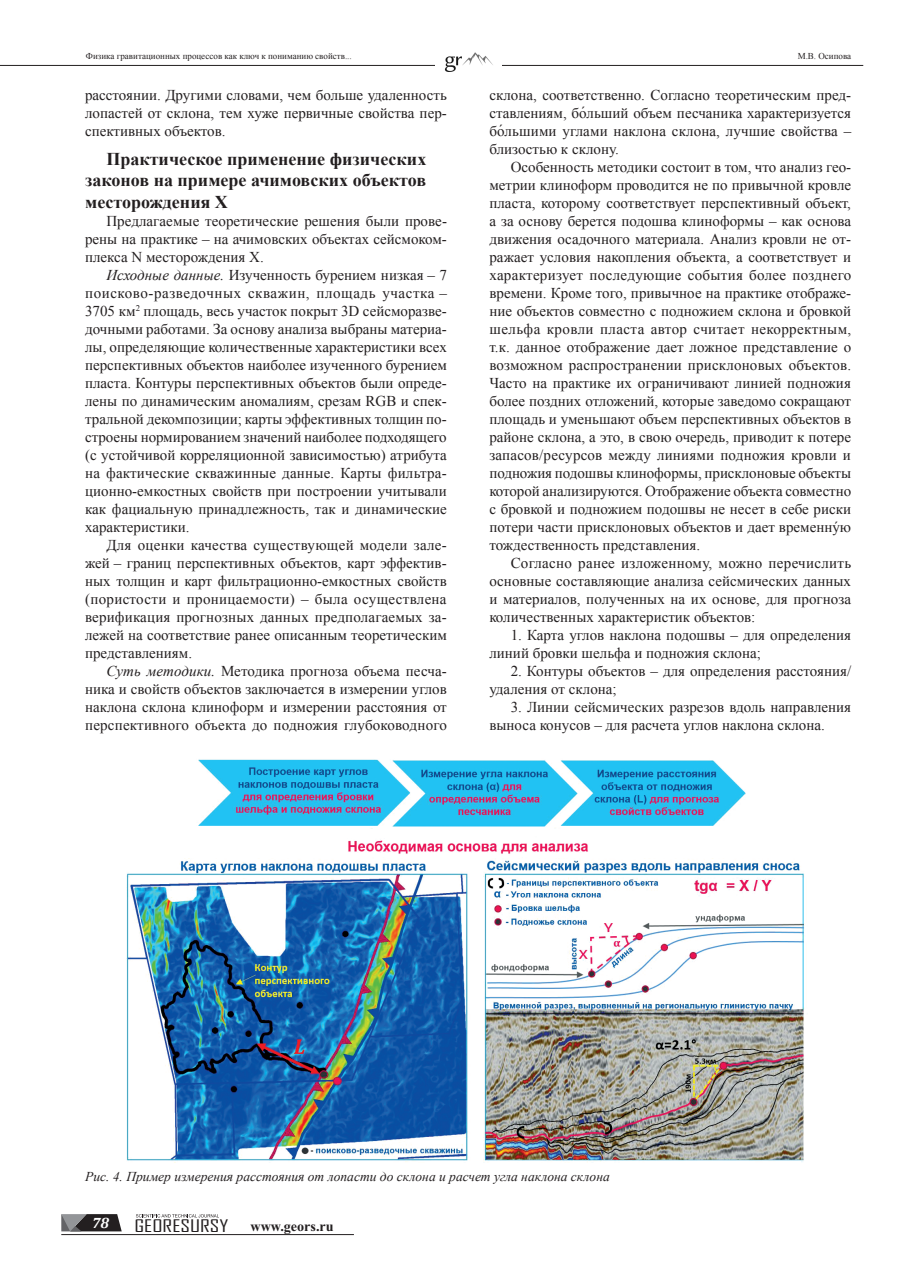
<style>
.page{position:relative;width:915px;height:1276px;background:#fff}
.page>*{position:absolute;margin:0;border:0;box-sizing:border-box;transform-origin:0 0}
.t1{font:700 18px/21.6px "Times New Roman";color:#231f20;text-align:justify}
.t2{font:16.65px "Agency FB Cyrillic";color:#231f20;scale:1.37 1}
.t3{font:15px/18px "Times New Roman";color:#231f20;text-align:justify}
.t4{font:italic 700 15px "Cambria";color:#fff}
.t5{font:700 14.1px "Times New Roman";color:#231f20}
.t6{font:italic 13.5px "Times New Roman";color:#231f20}
.t7{font:9px "Times New Roman";color:#231f20}
.s1{font-style:italic}
</style>
<div class="page">
<hr style="left:61px;top:1234px;width:293px;height:1px;background:#231f20">
<svg style="left:136px;top:1214px;width:82px;height:3px"></svg>
<svg style="left:61px;top:1214px;width:61px;height:17px"></svg>
<hr style="left:0;top:65px;width:863px;height:1px;background:#231f20">
<img style="left:435px;top:52px;width:66px;height:20px">
<img style="left:126px;top:759px;width:678px;height:403px">
<p class="t7" style="left:86px;top:50px;width:267px">Физика гравитационных процессов как ключ к пониманию свойств...</p>
<p class="t7" style="left:797px;top:50px;width:55px">М.В. Осипова</p>
<p class="t3" style="left:85px;top:85px;width:363px">расстоянии. Другими словами, чем больше удаленность лопастей от склона, тем хуже первичные свойства пер&shy;спективных объектов.</p>
<p class="t1" style="left:85px;top:147px;width:342px;text-indent:21px">Практическое применение физических законов на примере ачимовских объектов месторождения Х</p>
<p class="t3" style="left:85px;top:211px;width:363px;text-indent:21px">Предлагаемые теоретические решения были прове&shy;рены на практике – на ачимовских объектах сейсмоком&shy;плекса N месторождения X.</p>
<p class="t3" style="left:85px;top:265px;width:363px;text-indent:21px"><span class="s1">Исходные данные.</span> Изученность бурением низкая – 7 поисково-разведочных скважин, площадь участка – 3705 км<sup>2</sup> площадь, весь участок покрыт 3D сейсморазве&shy;дочными работами. За основу анализа выбраны материа&shy;лы, определяющие количественные характеристики всех перспективных объектов наиболее изученного бурением пласта. Контуры перспективных объектов были опреде&shy;лены по динамическим аномалиям, срезам RGB и спек&shy;тральной декомпозиции; карты эффективных толщин по&shy;строены нормированием значений наиболее подходящего (с устойчивой корреляционной зависимостью) атрибута на фактические скважинные данные. Карты фильтра&shy;ционно-емкостных свойств при построении учитывали как фациальную принадлежность, так и динамические характеристики.</p>
<p class="t3" style="left:85px;top:535px;width:363px;text-indent:21px">Для оценки качества существующей модели зале&shy;жей – границ перспективных объектов, карт эффектив&shy;ных толщин и карт фильтрационно-емкостных свойств (пористости и проницаемости) – была осуществлена верификация прогнозных данных предполагаемых за&shy;лежей на соответствие ранее описанным теоретическим представлениям.</p>
<p class="t3" style="left:85px;top:661px;width:363px;text-indent:21px"><span class="s1">Суть методики.</span> Методика прогноза объема песча&shy;ника и свойств объектов заключается в измерении углов наклона склона клиноформ и измерении расстояния от перспективного объекта до подножия глубоководного</p>
<p class="t3" style="left:489px;top:85px;width:363px">склона, соответственно. Согласно теоретическим пред&shy;ставлениям, бо́льший объем песчаника характеризуется бо́льшими углами наклона склона, лучшие свойства – близостью к склону.</p>
<p class="t3" style="left:489px;top:157px;width:363px;text-indent:21px">Особенность методики состоит в том, что анализ гео&shy;метрии клиноформ проводится не по привычной кровле пласта, которому соответствует перспективный объект, а за основу берется подошва клиноформы – как основа движения осадочного материала. Анализ кровли не от&shy;ражает условия накопления объекта, а соответствует и характеризует последующие события более позднего времени. Кроме того, привычное на практике отображе&shy;ние объектов совместно с подножием склона и бровкой шельфа кровли пласта автор считает некорректным, т.к. данное отображение дает ложное представление о возможном распространении присклоновых объектов.<br>Часто на практике их ограничивают линией подножия более поздних отложений, которые заведомо сокращают площадь и уменьшают объем перспективных объектов в районе склона, а это, в свою очередь, приводит к потере запасов/ресурсов между линиями подножия кровли и подножия подошвы клиноформы, присклоновые объекты которой анализируются. Отображение объекта совместно с бровкой и подножием подошвы не несет в себе риски потери части присклоновых объектов и дает временну́ю тождественность представления.</p>
<p class="t3" style="left:489px;top:553px;width:363px;text-indent:21px">Согласно ранее изложенному, можно перечислить основные составляющие анализа сейсмических данных и материалов, полученных на их основе, для прогноза количественных характеристик объектов:</p>
<p class="t3" style="left:489px;top:625px;width:363px;text-indent:21px">1. Карта углов наклона подошвы – для определения линий бровки шельфа и подножия склона;</p>
<p class="t3" style="left:489px;top:661px;width:363px;text-indent:21px">2. Контуры объектов – для определения расстояния/ удаления от склона;</p>
<p class="t3" style="left:489px;top:697px;width:363px;text-indent:21px">3. Линии сейсмических разрезов вдоль направления выноса конусов – для расчета углов наклона склона.</p>
<p class="t6" style="left:85px;top:1167px;width:526px">Рис. 4. Пример измерения расстояния от лопасти до склона и расчет угла наклона склона</p>
<p class="t4" style="left:92px;top:1212px;width:19px">78</p>
<p class="t2" style="left:134px;top:1215px;width:70px">GEORESURSY</p>
<p class="t5" style="left:250px;top:1217px;width:85px">www.geors.ru</p>
</div>
